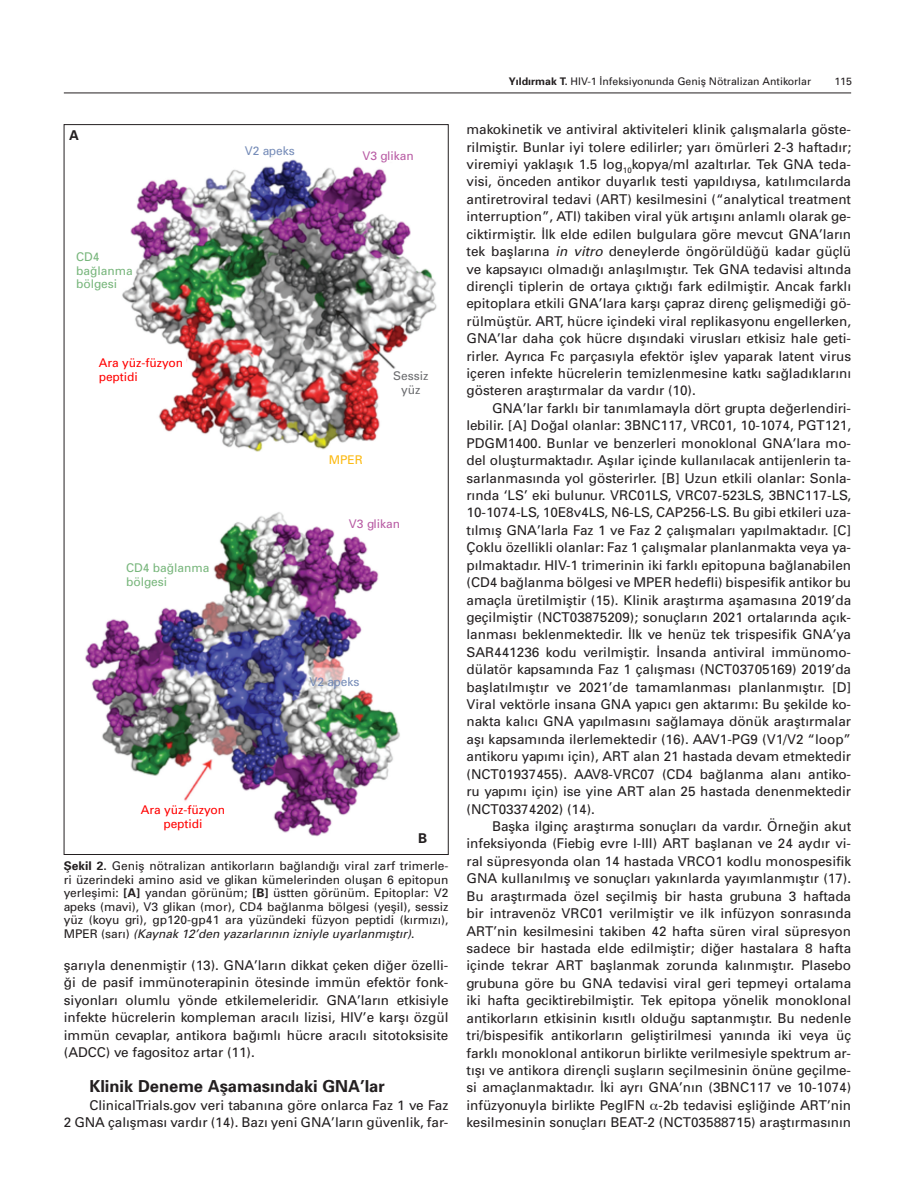
<style>
.page{position:relative;width:915px;height:1191px;background:#fff}
.page>*{position:absolute;margin:0;border:0;box-sizing:border-box;transform-origin:0 0}
.t1{font:16.5px "Univers Bold Tr";color:#231f20}
.t2{font:13.5px/17.4px "Univers Tr";color:#231f20;text-align:justify}
.t3{font:13.5px "Univers Bold Tr";color:#231f20}
.t4{font:12px/13.5px "Univers Tr";color:#231f20;text-align:justify}
.t5{font:12px/13.5px "Univers Tr";color:#f00}
.t6{font:12px/13.5px "Univers Tr";color:#78b67c}
.t7{font:12px "Univers Tr";color:#b95da5}
.t8{font:12px "Univers Tr";color:#768cb8}
.t9{font:12px/13.5px "Univers Tr";color:#6c6d70;text-align:center}
.t10{font:12px "Univers Tr";color:#fcba13}
.t11{font:10.5px "Univers Tr";color:#231f20}
.s1{font-family:"Univers Bold Tr"}
.s2{font-family:"Univers Italic Tr"}
</style>
<div class="page">
<img style="left:85px;top:156px;width:352px;height:681px">
<hr style="left:64px;top:93px;width:786px;height:1px;background:#231f20">
<p class="t3" style="left:69px;top:126px;width:11px">A</p>
<p class="t6" style="left:76px;top:250px;width:25px">CD4</p>
<p class="t6" style="left:76px;top:263px;width:58px">bağlanma bölgesi</p>
<p class="t5" style="left:99px;top:356px;width:86px">Ara yüz-füzyon peptidi</p>
<p class="t6" style="left:126px;top:561px;width:85px">CD4 bağlanma bölgesi</p>
<p class="t8" style="left:244px;top:143px;width:51px">V2 apeks</p>
<p class="t7" style="left:362px;top:148px;width:53px">V3 glikan</p>
<p class="t10" style="left:329px;top:452px;width:35px">MPER</p>
<p class="t9" style="left:393px;top:369px;width:37px">Sessiz yüz</p>
<p class="t7" style="left:349px;top:516px;width:53px">V3 glikan</p>
<p class="t8" style="left:309px;top:674px;width:51px">V2 apeks</p>
<p class="t5" style="left:141px;top:803px;width:86px;text-align:center">Ara yüz-füzyon peptidi</p>
<p class="t3" style="left:418px;top:829px;width:11px">B</p>
<p class="t4" style="left:64px;top:859px;width:386px"><span class="s1">Şekil 2.</span> Geniş nötralizan antikorların bağlandığı viral zarf trimerle&shy;ri üzerindeki amino asid ve glikan kümelerinden oluşan 6 epitopun yerleşimi: <span class="s1">[A]</span> yandan görünüm; <span class="s1">[B]</span> üstten görünüm. Epitoplar: V2 apeks (mavi), V3 glikan (mor), CD4 bağlanma bölgesi (yeşil), sessiz yüz (koyu gri), gp120-gp41 ara yüzündeki füzyon peptidi (kırmızı), MPER (sarı) <span class="s2">(Kaynak 12’den yazarlarının izniyle uyarlanmıştır)</span>.</p>
<p class="t2" style="left:64px;top:956px;width:386px">şarıyla denenmiştir (13). GNA’ların dikkat çeken diğer özelli&shy;ği de pasif immünoterapinin ötesinde immün efektör fonk&shy;siyonları olumlu yönde etkilemeleridir. GNA’ların etkisiyle infekte hücrelerin kompleman aracılı lizisi, HIV’e karşı özgül immün cevaplar, antikora bağımlı hücre aracılı sitotoksisite (ADCC) ve fagositoz artar (11).</p>
<p class="t1" style="left:89px;top:1075px;width:297px">Klinik Deneme Aşamasındaki GNA’lar</p>
<p class="t2" style="left:64px;top:1096px;width:386px;text-align:right">ClinicalTrials.gov veri tabanına göre onlarca Faz 1 ve Faz<br>2 GNA çalışması vardır (14). Bazı yeni GNA’ların güvenlik, far-</p>
<p class="t11" style="left:508px;top:75px;width:303px"><span class="s1">Yıldırmak T.</span> HIV-1 İnfeksiyonunda Geniş Nötralizan Antikorlar</p>
<p class="t11" style="left:834px;top:75px;width:19px">115</p>
<p class="t2" style="left:466px;top:120px;width:386px">makokinetik ve antiviral aktiviteleri klinik çalışmalarla göste&shy;rilmiştir. Bunlar iyi tolere edilirler; yarı ömürleri 2-3 haftadır; viremiyi yaklaşık 1.5 log<sub>10</sub>kopya/ml azaltırlar. Tek GNA teda&shy;visi, önceden antikor duyarlık testi yapıldıysa, katılımcılarda antiretroviral tedavi (ART) kesilmesini (“analytical treatment interruption”, ATI) takiben viral yük artışını anlamlı olarak ge&shy;ciktirmiştir. İlk elde edilen bulgulara göre mevcut GNA’ların tek başlarına <span class="s2">in vitro</span> deneylerde öngörüldüğü kadar güçlü ve kapsayıcı olmadığı anlaşılmıştır. Tek GNA tedavisi altında dirençli tiplerin de ortaya çıktığı fark edilmiştir. Ancak farklı epitoplara etkili GNA’lara karşı çapraz direnç gelişmediği gö&shy;rülmüştür. ART, hücre içindeki viral replikasyonu engellerken, GNA’lar daha çok hücre dışındaki virusları etkisiz hale geti&shy;rirler. Ayrıca Fc parçasıyla efektör işlev yaparak latent virus içeren infekte hücrelerin temizlenmesine katkı sağladıklarını gösteren araştırmalar da vardır (10).</p>
<p class="t2" style="left:466px;top:399px;width:386px;text-indent:26px">GNA’lar farklı bir tanımlamayla dört grupta değerlendiri&shy;lebilir. [A] Doğal olanlar: 3BNC117, VRC01, 10-1074, PGT121, PDGM1400. Bunlar ve benzerleri monoklonal GNA’lara mo&shy;del oluşturmaktadır. Aşılar içinde kullanılacak antijenlerin ta&shy;sarlanmasında yol gösterirler. [B] Uzun etkili olanlar: Sonla&shy;rında ‘LS’ eki bulunur. VRC01LS, VRC07-523LS, 3BNC117-LS, 10-1074-LS, 10E8v4LS, N6-LS, CAP256-LS. Bu gibi etkileri uza&shy;tılmış GNA’larla Faz 1 ve Faz 2 çalışmaları yapılmaktadır. [C] Çoklu özellikli olanlar: Faz 1 çalışmalar planlanmakta veya ya&shy;pılmaktadır. HIV-1 trimerinin iki farklı epitopuna bağlanabilen (CD4 bağlanma bölgesi ve MPER hedefli) bispesifik antikor bu amaçla üretilmiştir (15). Klinik araştırma aşamasına 2019’da geçilmiştir (NCT03875209); sonuçların 2021 ortalarında açık&shy;lanması beklenmektedir. İlk ve henüz tek trispesifik GNA’ya SAR441236 kodu verilmiştir. İnsanda antiviral immünomo&shy;dülatör kapsamında Faz 1 çalışması (NCT03705169) 2019’da başlatılmıştır ve 2021’de tamamlanması planlanmıştır. [D] Viral vektörle insana GNA yapıcı gen aktarımı: Bu şekilde ko&shy;nakta kalıcı GNA yapılmasını sağlamaya dönük araştırmalar aşı kapsamında ilerlemektedir (16). AAV1-PG9 (V1/V2 “loop” antikoru yapımı için), ART alan 21 hastada devam etmektedir (NCT01937455). AAV8-VRC07 (CD4 bağlanma alanı antiko&shy;ru yapımı için) ise yine ART alan 25 hastada denenmektedir (NCT03374202) (14).</p>
<p class="t2" style="left:466px;top:817px;width:386px;text-indent:26px">Başka ilginç araştırma sonuçları da vardır. Örneğin akut infeksiyonda (Fiebig evre I-III) ART başlanan ve 24 aydır vi&shy;ral süpresyonda olan 14 hastada VRCO1 kodlu monospesifik GNA kullanılmış ve sonuçları yakınlarda yayımlanmıştır (17).<br>Bu araştırmada özel seçilmiş bir hasta grubuna 3 haftada bir intravenöz VRC01 verilmiştir ve ilk infüzyon sonrasında ART’nin kesilmesini takiben 42 hafta süren viral süpresyon sadece bir hastada elde edilmiştir; diğer hastalara 8 hafta içinde tekrar ART başlanmak zorunda kalınmıştır. Plasebo grubuna göre bu GNA tedavisi viral geri tepmeyi ortalama iki hafta geciktirebilmiştir. Tek epitopa yönelik monoklonal antikorların etkisinin kısıtlı olduğu saptanmıştır. Bu nedenle tri/bispesifik antikorların geliştirilmesi yanında iki veya üç farklı monoklonal antikorun birlikte verilmesiyle spektrum ar&shy;tışı ve antikora dirençli suşların seçilmesinin önüne geçilme&shy;si amaçlanmaktadır. İki ayrı GNA’nın (3BNC117 ve 10-1074) infüzyonuyla birlikte PegIFN -2b tedavisi eşliğinde ART’nin kesilmesinin sonuçları BEAT-2 (NCT03588715) araştırmasının</p>
</div>
